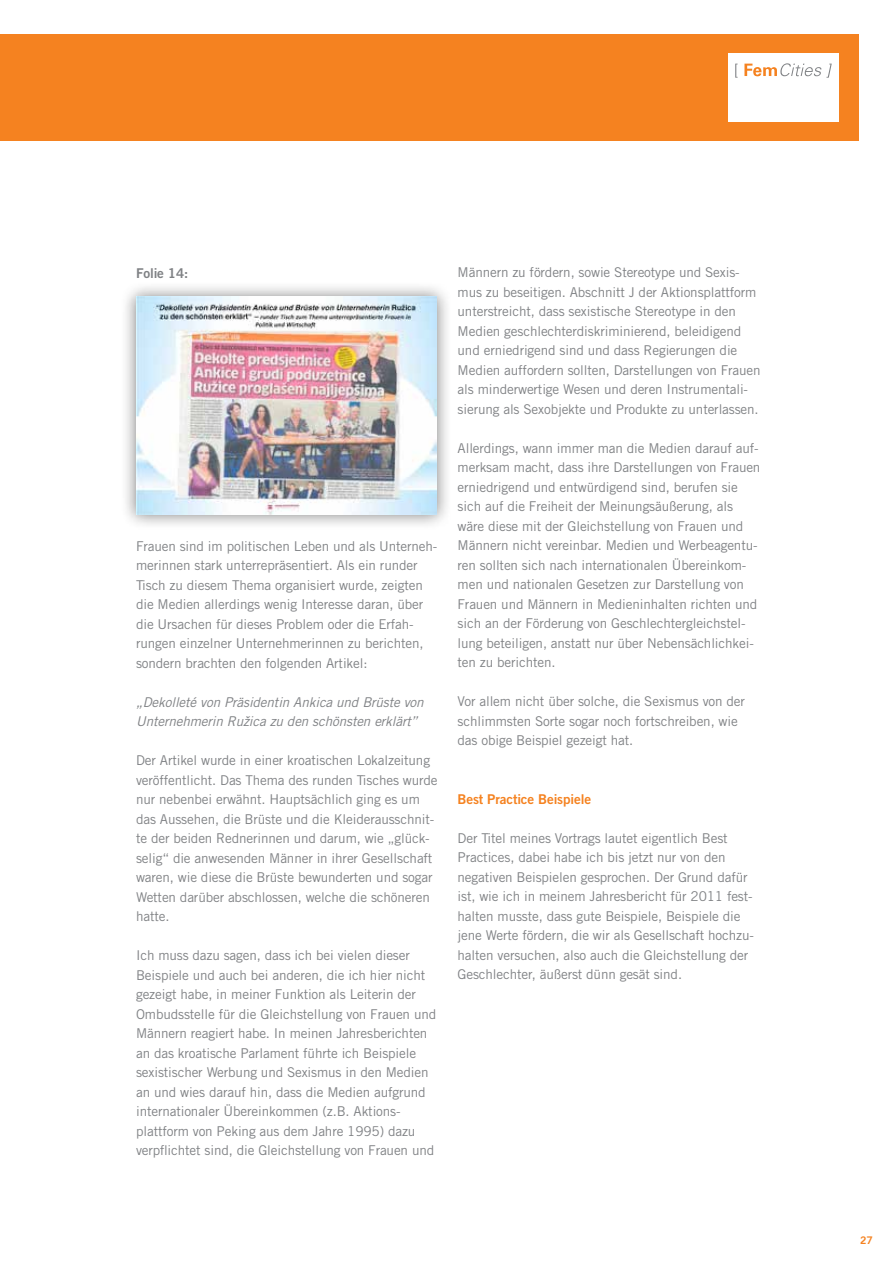
<style>
.page{position:relative;width:893px;height:1263px;background:#fff}
.page>*{position:absolute;margin:0;border:0;box-sizing:border-box;transform-origin:0 0}
.t1{font:13.5px/19.5px "Trade Gothic";letter-spacing:-.01em;color:#808285}
.t2{font:italic 13.5px/19.5px "Trade Gothic";letter-spacing:-.01em;color:#808285}
.t3{font:13.5px "Trade Gothic Bold Two";letter-spacing:-.01em;color:#f58220}
.t4{font:13.5px "Trade Gothic Bold Two";letter-spacing:-.01em;color:#808285}
.t5{font:10.5px "Trade Gothic Bold Two";color:#f58220}
</style>
<div class="page">
<div style="left:120px;top:281px;width:333px;height:249px;background:#000;opacity:.5"></div>
<div style="left:0;top:34px;width:859px;height:106px;background:#f58220"></div>
<div style="left:728px;top:53px;width:111px;height:68px;background:#fff"></div>
<svg style="left:735px;top:64px;width:3px;height:14px"></svg>
<svg style="left:744px;top:63px;width:88px;height:15px"></svg>
<img style="left:136px;top:297px;width:301px;height:217px">
<p class="t4" style="left:136px;top:265px;width:54px">Folie 14:</p>
<p class="t1" style="left:136px;top:536px;width:302px">Frauen sind im politischen leben und als unterneh&shy;merinnen stark unterrepräsentiert. als ein runder tisch zu diesem thema organisiert wurde, zeigten die Medien allerdings wenig Interesse daran, über die ursachen für dieses problem oder die Erfah&shy;rungen einzelner unternehmerinnen zu berichten, sondern brachten den folgenden artikel:</p>
<p class="t2" style="left:136px;top:692px;width:289px">„Dekolleté von Präsidentin Ankica und Brüste von<br>Unternehmerin Ružica zu den schönsten erklärt”</p>
<p class="t1" style="left:136px;top:750px;width:303px">der artikel wurde in einer kroatischen lokalzeitung veröffentlicht. das thema des runden tisches wurde nur nebenbei erwähnt. hauptsächlich ging es um das aussehen, die Brüste und die Kleiderausschnit&shy;te der beiden rednerinnen und darum, wie „glück&shy;selig“ die anwesenden Männer in ihrer gesellschaft waren, wie diese die Brüste bewunderten und sogar Wetten darüber abschlossen, welche die schöneren hatte.</p>
<p class="t1" style="left:136px;top:945px;width:302px">Ich muss dazu sagen, dass ich bei vielen dieser Beispiele und auch bei anderen, die ich hier nicht gezeigt habe, in meiner Funktion als leiterin der ombudsstelle für die gleichstellung von Frauen und Männern reagiert habe. In meinen Jahresberichten an das kroatische parlament führte ich Beispiele sexistischer Werbung und Sexismus in den Medien an und wies darauf hin, dass die Medien aufgrund internationaler Übereinkommen (z.B. aktions&shy;plattform von peking aus dem Jahre 1995) dazu verpflichtet sind, die gleichstellung von Frauen und</p>
<p class="t1" style="left:458px;top:262px;width:304px">Männern zu fördern, sowie Stereotype und Sexis&shy;mus zu beseitigen. abschnitt J der aktionsplattform unterstreicht, dass sexistische Stereotype in den Medien geschlechterdiskriminierend, beleidigend und erniedrigend sind und dass regierungen die Medien auffordern sollten, darstellungen von Frauen als minderwertige Wesen und deren Instrumentali&shy;sierung als Sexobjekte und produkte zu unterlassen.</p>
<p class="t1" style="left:458px;top:438px;width:304px">allerdings, wann immer man die Medien darauf auf&shy;merksam macht, dass ihre darstellungen von Frauen erniedrigend und entwürdigend sind, berufen sie sich auf die Freiheit der Meinungsäußerung, als wäre diese mit der gleichstellung von Frauen und Männern nicht vereinbar. Medien und Werbeagentu&shy;ren sollten sich nach internationalen Übereinkom&shy;men und nationalen gesetzen zur darstellung von Frauen und Männern in Medieninhalten richten und sich an der Förderung von geschlechtergleichstel&shy;lung beteiligen, anstatt nur über nebensächlichkei&shy;ten zu berichten.</p>
<p class="t1" style="left:458px;top:691px;width:289px">Vor allem nicht über solche, die Sexismus von der schlimmsten Sorte sogar noch fortschreiben, wie das obige Beispiel gezeigt hat.</p>
<h3 class="t3" style="left:458px;top:790px;width:135px">Best Practice Beispiele</h3>
<p class="t1" style="left:458px;top:828px;width:297px">der titel meines Vortrags lautet eigentlich Best practices, dabei habe ich bis jetzt nur von den negativen Beispielen gesprochen. der grund dafür ist, wie ich in meinem Jahresbericht für 2011 fest&shy;halten musste, dass gute Beispiele, Beispiele die jene Werte fördern, die wir als gesellschaft hochzu&shy;halten versuchen, also auch die gleichstellung der geschlechter, äußerst dünn gesät sind.</p>
<p class="t5" style="left:860px;top:1233px;width:14px">27</p>
</div>
